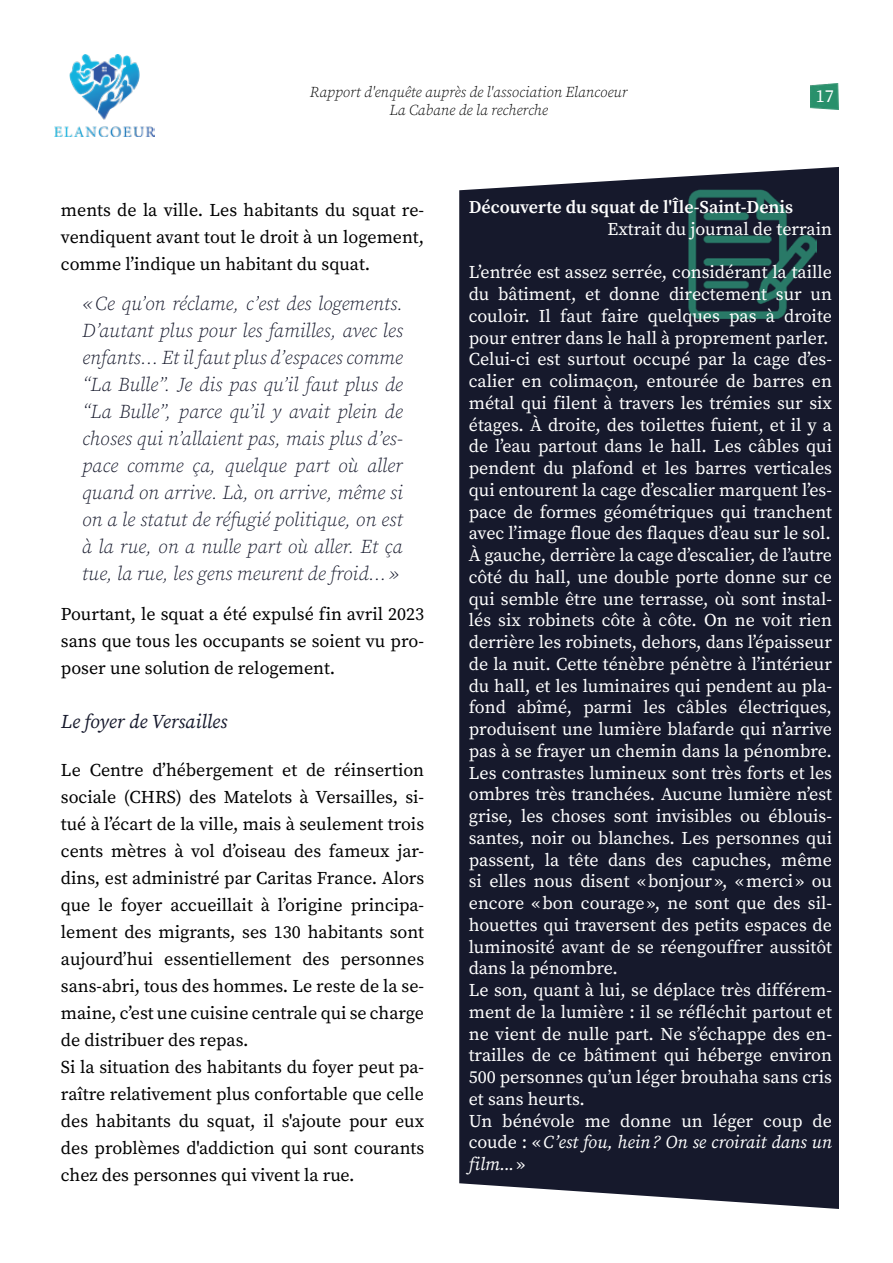
<style>
.page{position:relative;width:893px;height:1263px;background:#fff}
.page>*{position:absolute;margin:0;border:0;box-sizing:border-box;transform-origin:0 0}
.t1{font:italic 300 19.5px/27px "Source Serif Pro";color:#16192c;text-align:justify}
.t2{font:italic 19.5px "Source Serif Pro";color:#16192c}
.t3{font:18px/21.8px "Source Serif Pro";color:#fff}
.t4{font:18px/27px "Source Serif Pro";color:#000;text-align:justify}
.t5{font:600 18px "Source Serif Pro";color:#fff}
.t6{font:italic 300 15px/18px "Source Serif Pro";color:#000;text-align:center}
.s1{font-style:italic}
</style>
<div class="page">
<div style="left:459px;top:167px;width:380px;height:1042px;background:#16192c"></div>
<img style="left:689px;top:189px;width:128px;height:130px">
<img style="left:811px;top:83px;width:28px;height:26px">
<img style="left:54px;top:54px;width:101px;height:83px">
<p class="t6" style="left:310px;top:83px;width:319px">Rapport d'enquête auprès de l'association Elancoeur<br>La Cabane de la recherche</p>
<p class="t3" style="left:816px;top:85px;width:19px">17</p>
<p class="t4" style="left:61px;top:197px;width:365px">ments de la ville. Les habitants du squat re&shy;vendiquent avant tout le droit à un logement, comme l’indique un habitant du squat.</p>
<p class="t1" style="left:82px;top:290px;width:323px">« Ce qu’on réclame, c’est des logements.<br>D’autant plus pour les familles, avec les enfants… Et il faut plus d’espaces comme “La Bulle”. Je dis pas qu’il faut plus de “La Bulle”, parce qu’il y avait plein de choses qui n’allaient pas, mais plus d’es&shy;pace comme ça, quelque part où aller quand on arrive. Là, on arrive, même si on a le statut de réfugié politique, on est à la rue, on a nulle part où aller. Et ça tue, la rue, les gens meurent de froid… »</p>
<p class="t4" style="left:61px;top:600px;width:365px">Pourtant, le squat a été expulsé fin avril 2023 sans que tous les occupants se soient vu pro&shy;poser une solution de relogement.</p>
<p class="t2" style="left:61px;top:708px;width:168px">Le foyer de Versailles</p>
<p class="t4" style="left:61px;top:757px;width:365px;text-align:left">Le Centre d’hébergement et de réinsertion sociale (CHRS) des Matelots à Versailles, si&shy;tué à l’écart de la ville, mais à seulement trois cents mètres à vol d’oiseau des fameux jar&shy;dins, est administré par Caritas France. Alors que le foyer accueillait à l’origine principa&shy;lement des migrants, ses 130 habitants sont aujourd’hui essentiellement des personnes sans-abri, tous des hommes. Le reste de la se&shy;maine, c’est une cuisine centrale qui se charge de distribuer des repas.<br>Si la situation des habitants du foyer peut pa&shy;raître relativement plus confortable que celle des habitants du squat, il s'ajoute pour eux des problèmes d'addiction qui sont courants chez des personnes qui vivent la rue.</p>
<p class="t5" style="left:469px;top:195px;width:326px">Découverte du squat de l'Île-Saint-Denis</p>
<p class="t3" style="left:608px;top:218px;width:226px">Extrait du journal de terrain</p>
<p class="t3" style="left:469px;top:262px;width:365px">L’entrée est assez serrée, considérant la taille du bâtiment, et donne directement sur un couloir. Il faut faire quelques pas à droite pour entrer dans le hall à proprement parler.<br>Celui-ci est surtout occupé par la cage d’es&shy;calier en colimaçon, entourée de barres en métal qui filent à travers les trémies sur six étages. À droite, des toilettes fuient, et il y a de l’eau partout dans le hall. Les câbles qui pendent du plafond et les barres verticales qui entourent la cage d’escalier marquent l’es&shy;pace de formes géométriques qui tranchent avec l’image floue des flaques d’eau sur le sol.<br>À gauche, derrière la cage d’escalier, de l’autre côté du hall, une double porte donne sur ce qui semble être une terrasse, où sont instal&shy;lés six robinets côte à côte. On ne voit rien derrière les robinets, dehors, dans l’épaisseur de la nuit. Cette ténèbre pénètre à l’intérieur du hall, et les luminaires qui pendent au pla&shy;fond abîmé, parmi les câbles électriques, produisent une lumière blafarde qui n’arrive pas à se frayer un chemin dans la pénombre.<br>Les contrastes lumineux sont très forts et les ombres très tranchées. Aucune lumière n’est grise, les choses sont invisibles ou éblouis&shy;santes, noir ou blanches. Les personnes qui passent, la tête dans des capuches, même si elles nous disent «bonjour », «merci » ou encore «bon courage», ne sont que des sil&shy;houettes qui traversent des petits espaces de luminosité avant de se réengouffrer aussitôt dans la pénombre.<br>Le son, quant à lui, se déplace très différem&shy;ment de la lumière : il se réfléchit partout et ne vient de nulle part. Ne s’échappe des en&shy;trailles de ce bâtiment qui héberge environ 500 personnes qu’un léger brouhaha sans cris et sans heurts.<br>Un bénévole me donne un léger coup de coude : «<span class="s1">C’est fou, hein ? On se croirait dans un film...</span> »</p>
</div>
